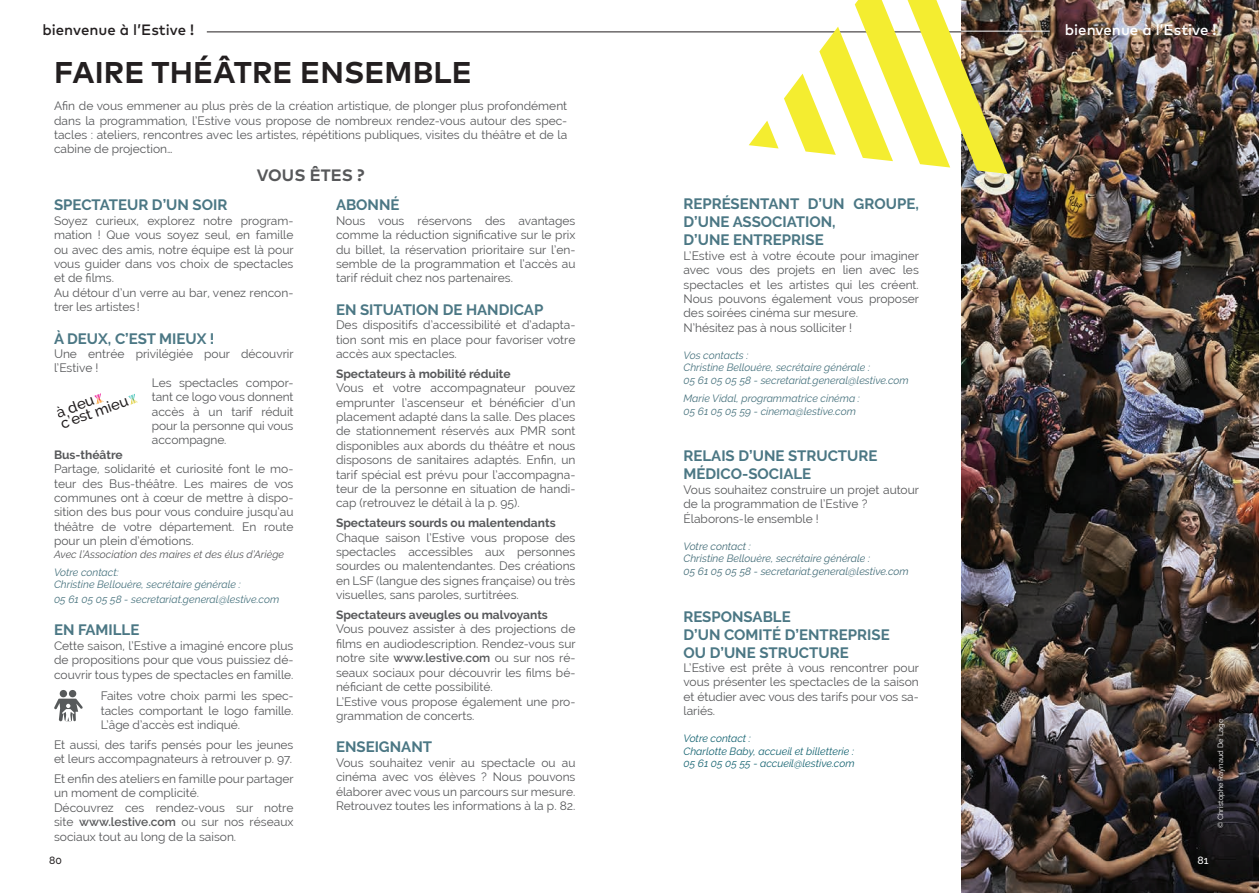
<style>
.page{position:relative;width:1259px;height:893px;background:#fff}
.page>*{position:absolute;margin:0;border:0;box-sizing:border-box;transform-origin:0 0}
.t1{font:700 30px "Mark Pro";letter-spacing:.005em;color:#231f20}
.t2{font:700 16.5px "Mark Pro";letter-spacing:.005em;color:#57585a}
.t3{font:700 15px/18px "Raleway";color:#4b7784}
.t4{font:500 15px "Mark Pro";color:#231f20}
.t5{font:500 15px "Mark Pro";color:#fff}
.t6{font:500 14.85px/12px "Raleway";color:#231f20}
.t7{font:12px/14.4px "Raleway";color:#57585a;text-align:justify}
.t8{font:700 12px "Raleway";color:#57585a}
.t9{font:italic 10.5px/12.6px "Raleway";color:#48737e}
.t10{font:italic 10.5px/12.6px "Raleway";color:#456e79}
.t11{font:italic 10.5px/12.6px "Raleway";color:#156371}
.t12{font:italic 10.5px "Raleway";color:#57585a}
.t13{font:500 10.5px "Raleway";color:#231f20}
.t14{font:500 10.5px "Raleway";color:#fff}
.t15{font:7.5px "Raleway";color:#fff}
.s1{font-weight:600}
</style>
<div class="page">
<img style="left:961px;top:0;width:298px;height:893px">
<hr style="left:207px;top:32px;width:754px;height:1px;background:#231f20">
<svg style="left:94px;top:393px;width:10px;height:11px"></svg>
<svg style="left:128px;top:394px;width:10px;height:11px"></svg>
<div style="left:60px;top:690px;width:7px;height:7px;background:#575a5b;border-radius:50%"></div>
<div style="left:69px;top:690px;width:7px;height:7px;background:#575a5b;border-radius:50%"></div>
<svg style="left:54px;top:699px;width:29px;height:22px"></svg>
<hr style="left:961px;top:31px;width:88px;height:1px;background:#fff">
<svg style="left:784px;top:0;width:223px;height:174px"></svg>
<svg style="left:749px;top:121px;width:29px;height:27px"></svg>
<p class="t4" style="left:43px;top:19px;width:153px">bienvenue à l’Estive !</p>
<h1 class="t1" style="left:54px;top:50px;width:419px">FAIRE THÉÂTRE ENSEMBLE</h1>
<p class="t7" style="left:54px;top:99px;width:515px">Afin de vous emmener au plus près de la création artistique, de plonger plus profondément dans la programmation, l’Estive vous propose de nombreux rendez-vous autour des spec&shy;tacles : ateliers, rencontres avec les artistes, répétitions publiques, visites du théâtre et de la cabine de projection…</p>
<h2 class="t2" style="left:257px;top:163px;width:109px">VOUS ÊTES ?</h2>
<p class="t3" style="left:54px;top:196px;width:175px">SPECTATEUR D’UN SOIR</p>
<p class="t7" style="left:54px;top:213px;width:241px;text-align:left">Soyez curieux, explorez notre program&shy;mation ! Que vous soyez seul, en famille ou avec des amis, notre équipe est là pour vous guider dans vos choix de spectacles et de films.<br>Au détour d’un verre au bar, venez rencon&shy;trer les artistes !</p>
<p class="t3" style="left:54px;top:329px;width:162px">À DEUX, C’EST MIEUX !</p>
<p class="t7" style="left:54px;top:347px;width:241px">Une entrée privilégiée pour découvrir</p>
<p class="t7" style="left:54px;top:361px;width:46px">l’Estive !</p>
<p class="t7" style="left:152px;top:375px;width:143px">Les spectacles compor-</p>
<p class="t7" style="left:152px;top:390px;width:143px">tant ce logo vous donnent</p>
<p class="t7" style="left:152px;top:404px;width:143px">accès à un tarif réduit</p>
<p class="t7" style="left:152px;top:419px;width:143px">pour la personne qui vous</p>
<p class="t7" style="left:152px;top:433px;width:76px">accompagne.</p>
<p class="t8" style="left:54px;top:448px;width:70px">Bus-théâtre</p>
<p class="t7" style="left:54px;top:462px;width:241px">Partage, solidarité et curiosité font le mo&shy;teur des Bus-théâtre. Les maires de vos communes ont à cœur de mettre à dispo&shy;sition des bus pour vous conduire jusqu’au théâtre de votre département. En route pour un plein d’émotions.</p>
<p class="t12" style="left:54px;top:548px;width:232px">Avec l’Association des maires et des élus d’Ariège</p>
<p class="t9" style="left:54px;top:566px;width:188px">Votre contact:<br>Christine Bellouère, secrétaire générale :</p>
<p class="t9" style="left:54px;top:593px;width:227px">05 61 05 05 58 - secretariat.general@lestive.com</p>
<p class="t3" style="left:54px;top:621px;width:87px">EN FAMILLE</p>
<p class="t7" style="left:54px;top:638px;width:241px">Cette saison, l’Estive a imaginé encore plus de propositions pour que vous puissiez dé&shy;couvrir tous types de spectacles en famille.</p>
<p class="t7" style="left:101px;top:689px;width:194px">Faites votre choix parmi les spec&shy;tacles comportant le logo famille.<br>L’âge d’accès est indiqué.</p>
<p class="t7" style="left:54px;top:737px;width:241px">Et aussi, des tarifs pensés pour les jeunes et leurs accompagnateurs à retrouver p. 97.</p>
<p class="t7" style="left:54px;top:771px;width:241px;text-align:left">Et enfin des ateliers en famille pour partager un moment de complicité.<br>Découvrez ces rendez-vous sur notre site <span class="s1">www.lestive.com</span> ou sur nos réseaux sociaux tout au long de la saison.</p>
<p class="t3" style="left:336px;top:196px;width:65px">ABONNÉ</p>
<p class="t7" style="left:336px;top:213px;width:241px">Nous vous réservons des avantages comme la réduction significative sur le prix du billet, la réservation prioritaire sur l’en&shy;semble de la programmation et l’accès au tarif réduit chez nos partenaires.</p>
<p class="t3" style="left:336px;top:301px;width:209px">EN SITUATION DE HANDICAP</p>
<p class="t7" style="left:336px;top:318px;width:241px">Des dispositifs d’accessibilité et d’adapta&shy;tion sont mis en place pour favoriser votre accès aux spectacles.</p>
<p class="t8" style="left:336px;top:367px;width:176px">Spectateurs à mobilité réduite</p>
<p class="t7" style="left:336px;top:381px;width:241px">Vous et votre accompagnateur pouvez emprunter l’ascenseur et bénéficier d’un placement adapté dans la salle. Des places de stationnement réservés aux PMR sont disponibles aux abords du théâtre et nous disposons de sanitaires adaptés. Enfin, un tarif spécial est prévu pour l’accompagna&shy;teur de la personne en situation de handi&shy;cap (retrouvez le détail à la p. 95).</p>
<p class="t8" style="left:336px;top:516px;width:221px">Spectateurs sourds ou malentendants</p>
<p class="t7" style="left:336px;top:530px;width:241px">Chaque saison l’Estive vous propose des spectacles accessibles aux personnes sourdes ou malentendantes. Des créations en LSF (langue des signes française) ou très visuelles, sans paroles, surtitrées.</p>
<p class="t8" style="left:336px;top:608px;width:213px">Spectateurs aveugles ou malvoyants</p>
<p class="t7" style="left:336px;top:622px;width:241px;text-align:left">Vous pouvez assister à des projections de films en audiodescription. Rendez-vous sur notre site <span class="s1">www.lestive.com</span> ou sur nos ré&shy;seaux sociaux pour découvrir les films bé&shy;néficiant de cette possibilité.<br>L’Estive vous propose également une pro&shy;grammation de concerts.</p>
<p class="t3" style="left:336px;top:738px;width:98px">ENSEIGNANT</p>
<p class="t7" style="left:336px;top:755px;width:241px">Vous souhaitez venir au spectacle ou au cinéma avec vos élèves ? Nous pouvons élaborer avec vous un parcours sur mesure.<br>Retrouvez toutes les informations à la p. 82.</p>
<p class="t6" style="left:55px;top:407px;width:73px;rotate:-20deg">à deu c’est mieu</p>
<p class="t13" style="left:49px;top:855px;width:14px">80</p>
<p class="t3" style="left:683px;top:195px;width:237px">REPRÉSENTANT D’UN GROUPE,<br>D’UNE ASSOCIATION,<br>D’UNE ENTREPRISE</p>
<p class="t7" style="left:683px;top:248px;width:237px;text-align:left">L’Estive est à votre écoute pour imaginer avec vous des projets en lien avec les spectacles et les artistes qui les créent.<br>Nous pouvons également vous proposer des soirées cinéma sur mesure.<br>N’hésitez pas à nous solliciter !</p>
<p class="t9" style="left:683px;top:349px;width:227px">Vos contacts :<br>Christine Bellouère, secrétaire générale :<br>05 61 05 05 58 - secretariat.general@lestive.com</p>
<p class="t9" style="left:683px;top:392px;width:178px">Marie Vidal, programmatrice cinéma :<br>05 61 05 05 59 - cinema@lestive.com</p>
<p class="t3" style="left:683px;top:447px;width:195px">RELAIS D’UNE STRUCTURE<br>MÉDICO-SOCIALE</p>
<p class="t7" style="left:683px;top:482px;width:237px;text-align:left">Vous souhaitez construire un projet autour de la programmation de l’Estive ?<br>Élaborons-le ensemble !</p>
<p class="t10" style="left:683px;top:540px;width:227px">Votre contact :<br>Christine Bellouère, secrétaire générale :<br>05 61 05 05 58 - secretariat.general@lestive.com</p>
<p class="t3" style="left:683px;top:607px;width:208px">RESPONSABLE<br>D’UN COMITÉ D’ENTREPRISE<br>OU D’UNE STRUCTURE</p>
<p class="t7" style="left:683px;top:661px;width:237px">L’Estive est prête à vous rencontrer pour vous présenter les spectacles de la saison et étudier avec vous des tarifs pour vos sa&shy;lariés.</p>
<p class="t11" style="left:683px;top:732px;width:173px">Votre contact :<br>Charlotte Baby, accueil et billetterie :<br>05 61 05 05 55 - accueil@lestive.com</p>
<p class="t5" style="left:1065px;top:19px;width:153px">bienvenue à l’Estive !</p>
<p class="t15" style="left:1216px;top:828px;width:111px;rotate:-90deg">© Christophe Raynaud De Lage</p>
<p class="t14" style="left:1197px;top:855px;width:13px">81</p>
</div>
